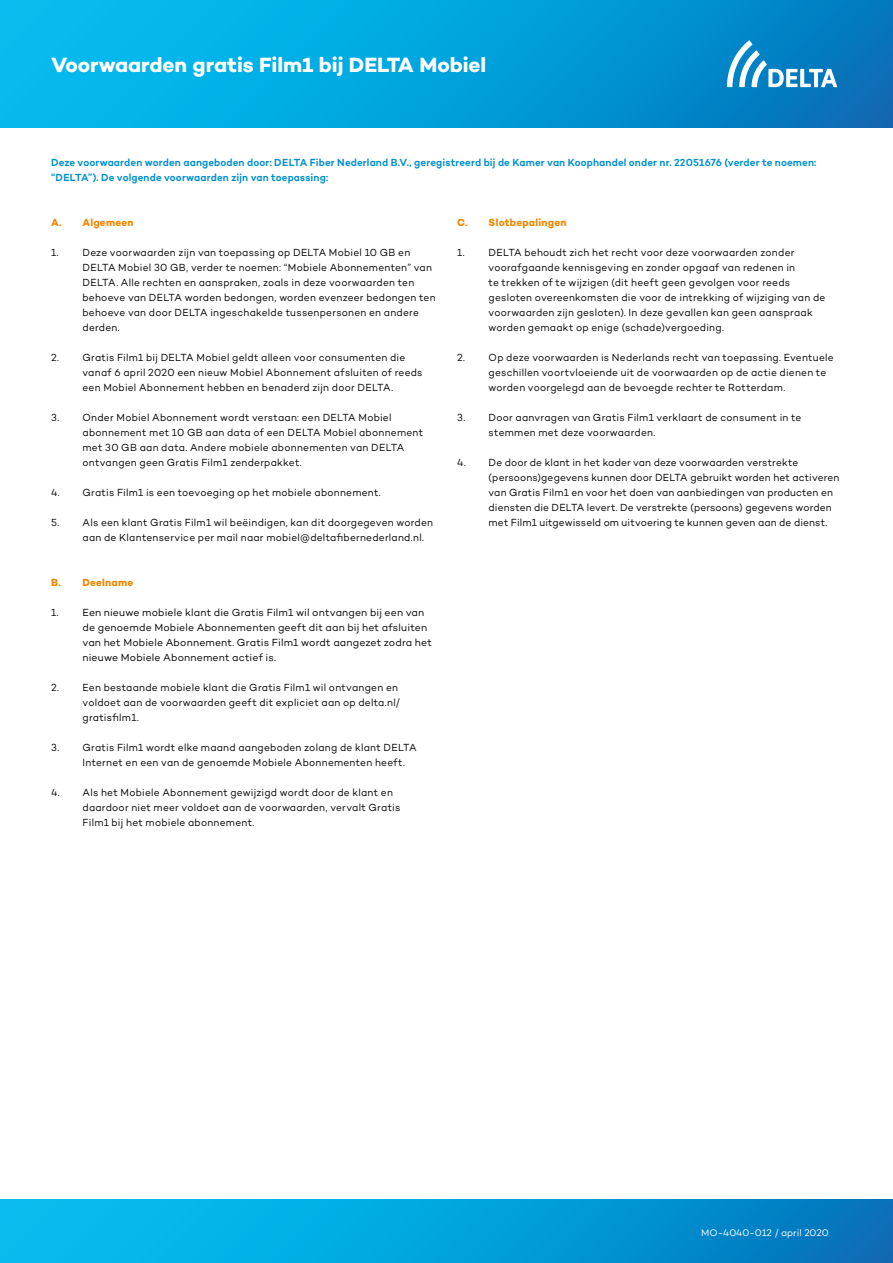
<style>
.page{position:relative;width:893px;height:1263px;background:#fff}
.page>*{position:absolute;margin:0;border:0;box-sizing:border-box;transform-origin:0 0}
.t1{font:700 21px "Campton";letter-spacing:-.005em;color:#fff}
.t2{font:10.5px/15px "Campton";letter-spacing:.02em;color:#000;scale:.96 1}
.t3{font:600 10.5px/15px "Campton";letter-spacing:.01em;color:#008fcf;scale:.96 1}
.t4{font:700 10.5px "Campton";letter-spacing:.025em;color:#f18700;scale:.96 1}
.Brood_tekst_goed{font:9.75px "Campton";color:#fff}
</style>
<div class="page">
<div style="left:0;top:1199px;width:893px;height:64px;background:linear-gradient(to right,#03c6f7,#0278be)"></div>
<div style="left:0;top:0;width:893px;height:128px;background:linear-gradient(to right,#02c4f6,#0278bf)"></div>
<svg style="left:727px;top:40px;width:110px;height:47px"></svg>
<p class="t1" style="left:51px;top:52px;width:437px">Voorwaarden gratis Film1 bij DELTA Mobiel</p>
<p class="t3" style="left:51px;top:155px;width:799px">Deze voorwaarden worden aangeboden door: DELTA Fiber Nederland B.V., geregistreerd bij de Kamer van Koophandel onder nr. 22051676 (verder te noemen: “DELTA”). De volgende voorwaarden zijn van toepassing:</p>
<p class="t4" style="left:457px;top:216px;width:115px">C. Slotbepalingen</p>
<p class="t2" style="left:489px;top:245px;width:352px;text-indent:-32px">1. DELTA behoudt zich het recht voor deze voorwaarden zonder voorafgaande kennisgeving en zonder opgaaf van redenen in<br>te trekken of te wijzigen (dit heeft geen gevolgen voor reeds gesloten overeenkomsten die voor de intrekking of wijziging van de voorwaarden zijn gesloten). In deze gevallen kan geen aanspraak worden gemaakt op enige (schade)vergoeding.</p>
<p class="t2" style="left:489px;top:350px;width:361px;text-indent:-32px">2. Op deze voorwaarden is Nederlands recht van toepassing. Eventuele geschillen voortvloeiende uit de voorwaarden op de actie dienen te worden voorgelegd aan de bevoegde rechter te Rotterdam.</p>
<p class="t2" style="left:489px;top:410px;width:327px;text-indent:-32px">3. Door aanvragen van Gratis Film1 verklaart de consument in te stemmen met deze voorwaarden.</p>
<p class="t2" style="left:489px;top:455px;width:367px;text-indent:-32px">4. De door de klant in het kader van deze voorwaarden verstrekte (persoons)gegevens kunnen door DELTA gebruikt worden het activeren van Gratis Film1 en voor het doen van aanbiedingen van producten en diensten die DELTA levert. De verstrekte (persoons) gegevens worden met Film1 uitgewisseld om uitvoering te kunnen geven aan de dienst.</p>
<p class="t4" style="left:51px;top:216px;width:87px">A. Algemeen</p>
<p class="t2" style="left:83px;top:245px;width:369px;text-indent:-32px">1. Deze voorwaarden zijn van toepassing op DELTA Mobiel 10 GB en DELTA Mobiel 30 GB, verder te noemen: “Mobiele Abonnementen” van DELTA. Alle rechten en aanspraken, zoals in deze voorwaarden ten behoeve van DELTA worden bedongen, worden evenzeer bedongen ten behoeve van door DELTA ingeschakelde tussenpersonen en andere derden.</p>
<p class="t2" style="left:83px;top:350px;width:356px;text-indent:-32px">2. Gratis Film1 bij DELTA Mobiel geldt alleen voor consumenten die vanaf 6 april 2020 een nieuw Mobiel Abonnement afsluiten of reeds een Mobiel Abonnement hebben en benaderd zijn door DELTA.</p>
<p class="t2" style="left:83px;top:410px;width:356px;text-indent:-32px">3. Onder Mobiel Abonnement wordt verstaan: een DELTA Mobiel abonnement met 10 GB aan data of een DELTA Mobiel abonnement met 30 GB aan data. Andere mobiele abonnementen van DELTA ontvangen geen Gratis Film1 zenderpakket.</p>
<p class="t2" style="left:51px;top:485px;width:345px">4. Gratis Film1 is een toevoeging op het mobiele abonnement.</p>
<p class="t2" style="left:83px;top:515px;width:367px;text-indent:-32px">5. Als een klant Gratis Film1 wil beëindigen, kan dit doorgegeven worden aan de Klantenservice per mail naar mobiel@deltafibernederland.nl.</p>
<p class="t4" style="left:51px;top:576px;width:87px">B. Deelname</p>
<p class="t2" style="left:83px;top:605px;width:365px;text-indent:-32px">1. Een nieuwe mobiele klant die Gratis Film1 wil ontvangen bij een van de genoemde Mobiele Abonnementen geeft dit aan bij het afsluiten van het Mobiele Abonnement. Gratis Film1 wordt aangezet zodra het nieuwe Mobiele Abonnement actief is.</p>
<p class="t2" style="left:83px;top:680px;width:332px;text-indent:-32px">2. Een bestaande mobiele klant die Gratis Film1 wil ontvangen en voldoet aan de voorwaarden geeft dit expliciet aan op delta.nl/ gratisfilm1.</p>
<p class="t2" style="left:83px;top:740px;width:349px;text-indent:-32px">3. Gratis Film1 wordt elke maand aangeboden zolang de klant DELTA<br>Internet en een van de genoemde Mobiele Abonnementen heeft.</p>
<p class="t2" style="left:83px;top:785px;width:333px;text-indent:-32px">4. Als het Mobiele Abonnement gewijzigd wordt door de klant en daardoor niet meer voldoet aan de voorwaarden, vervalt Gratis<br>Film1 bij het mobiele abonnement.</p>
<p class="Brood_tekst_goed" style="left:701px;top:1227px;width:129px">MO-4040-012 / april 2020</p>
</div>
